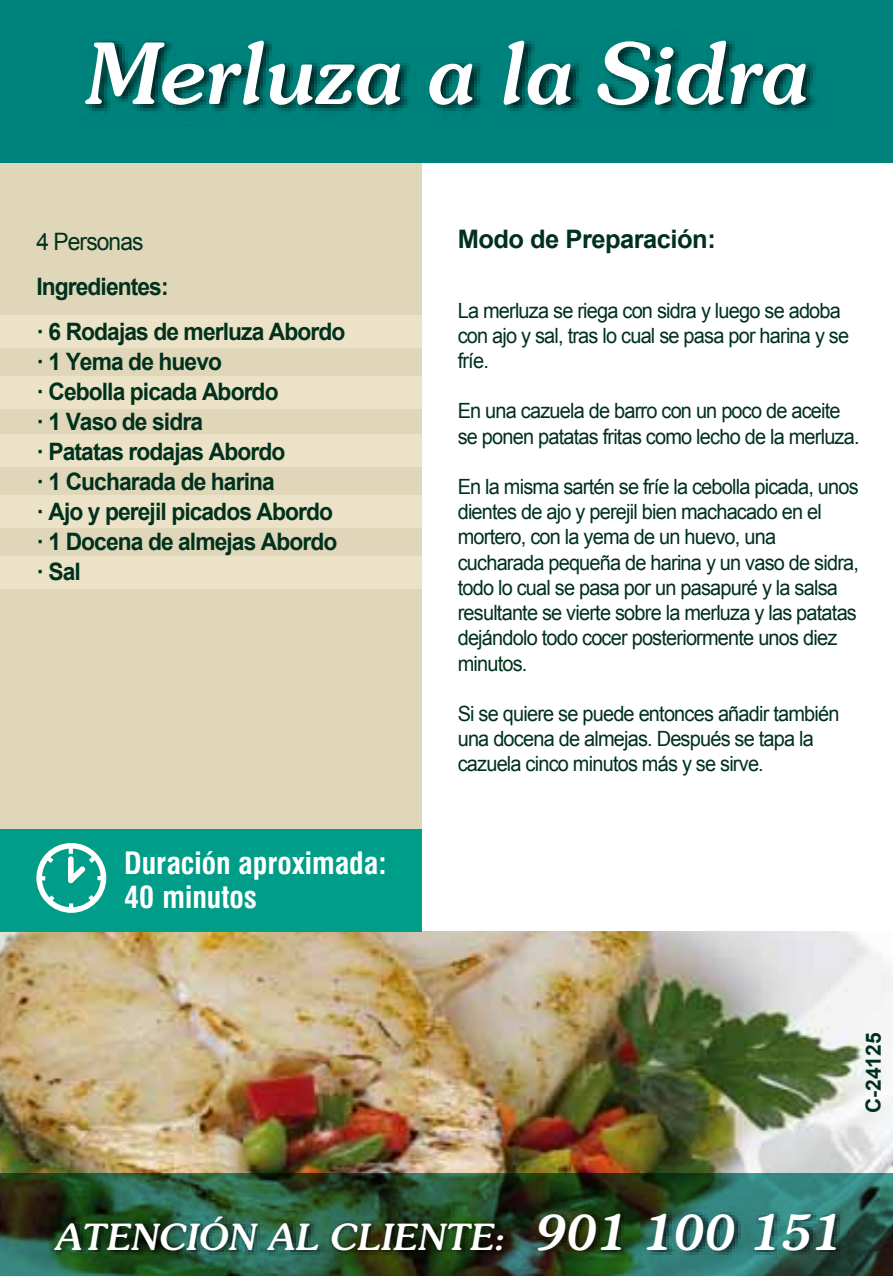
<style>
.page{position:relative;width:893px;height:1276px;background:#fff}
.page>*{position:absolute;margin:0;border:0;box-sizing:border-box;transform-origin:0 0}
.t1{font:italic 500 84px "Souvenir Std";letter-spacing:-.02em;color:#fff}
.t2{font:italic 500 36px "Souvenir Std";color:#fff}
.t3{font:700 condensed 30px/33.9px "Swiss 721 BT";color:#fff}
.t4{font:700 25.5px "Arial";letter-spacing:-.02em;color:#00311c}
.t5{font:700 24px/30px "Arial";letter-spacing:-.04em;color:#00311c;scale:.95 1}
.t6{font:24px "Arial";letter-spacing:-.04em;color:#00311c;scale:.95 1}
.t7{font:21px/25.2px "Arial";letter-spacing:-.04em;color:#00311c;scale:.95 1}
.t8{font:700 21px "Arial";color:#00311c}
.s1{font-size:48px}
</style>
<div class="page">
<div style="left:0;top:160px;width:421px;height:772px;background:#e0d7ba"></div>
<div style="left:0;top:315px;width:421px;height:33px;background:#ebe2c7"></div>
<div style="left:0;top:376px;width:421px;height:32px;background:#ebe2c7"></div>
<div style="left:0;top:434px;width:421px;height:33px;background:#ebe2c7"></div>
<div style="left:0;top:495px;width:421px;height:33px;background:#ebe2c7"></div>
<div style="left:0;top:556px;width:421px;height:33px;background:#ebe2c7"></div>
<img style="left:0;top:932px;width:893px;height:241px">
<div style="left:0;top:0;width:893px;height:162px;background:#00827c"></div>
<div style="left:0;top:829px;width:421px;height:103px;background:#009d88"></div>
<img style="left:86px;top:41px;width:730px;height:70px">
<svg style="left:36px;top:843px;width:70px;height:70px"></svg>
<svg style="left:0;top:1173px;width:893px;height:103px;background:#285039"></svg>
<img style="left:50px;top:1206px;width:804px;height:66px">
<h1 class="t1" style="left:85px;top:23px;width:726px">Merluza a la Sidra</h1>
<p class="t6" style="left:36px;top:226px;width:114px">4 Personas</p>
<p class="t5" style="left:36px;top:265px;width:327px;line-height:45px">Ingredientes:<br>· 6 Rodajas de merluza Abordo</p>
<p class="t5" style="left:36px;top:347px;width:318px">· 1 Yema de huevo<br>· Cebolla picada Abordo<br>· 1 Vaso de sidra<br>· Patatas rodajas Abordo<br>· 1 Cucharada de harina<br>· Ajo y perejil picados Abordo · 1 Docena de almejas Abordo · Sal</p>
<h3 class="t3" style="left:124px;top:846px;width:264px">Duración aproximada:<br>40 minutos</h3>
<p class="t4" style="left:458px;top:223px;width:260px">Modo de Preparación:</p>
<p class="t7" style="left:458px;top:298px;width:414px">La merluza se riega con sidra y luego se adoba con ajo y sal, tras lo cual se pasa por harina y se fríe.</p>
<p class="t7" style="left:458px;top:399px;width:425px">En una cazuela de barro con un poco de aceite se ponen patatas fritas como lecho de la merluza.</p>
<p class="t7" style="left:458px;top:474px;width:424px">En la misma sartén se fríe la cebolla picada, unos dientes de ajo y perejil bien machacado en el mortero, con la yema de un huevo, una cucharada pequeña de harina y un vaso de sidra, todo lo cual se pasa por un pasapuré y la salsa resultante se vierte sobre la merluza y las patatas dejándolo todo cocer posteriormente unos diez minutos.</p>
<p class="t7" style="left:458px;top:701px;width:403px">Si se quiere se puede entonces añadir también una docena de almejas. Después se tapa la cazuela cinco minutos más y se sirve.</p>
<p class="t8" style="left:860px;top:1113px;width:82px;rotate:-90deg">C-24125</p>
<h2 class="t2" style="left:56px;top:1215px;width:788px">ATENCIÓN AL CLIENTE: <span class="s1">901 100 151</span></h2>
</div>
